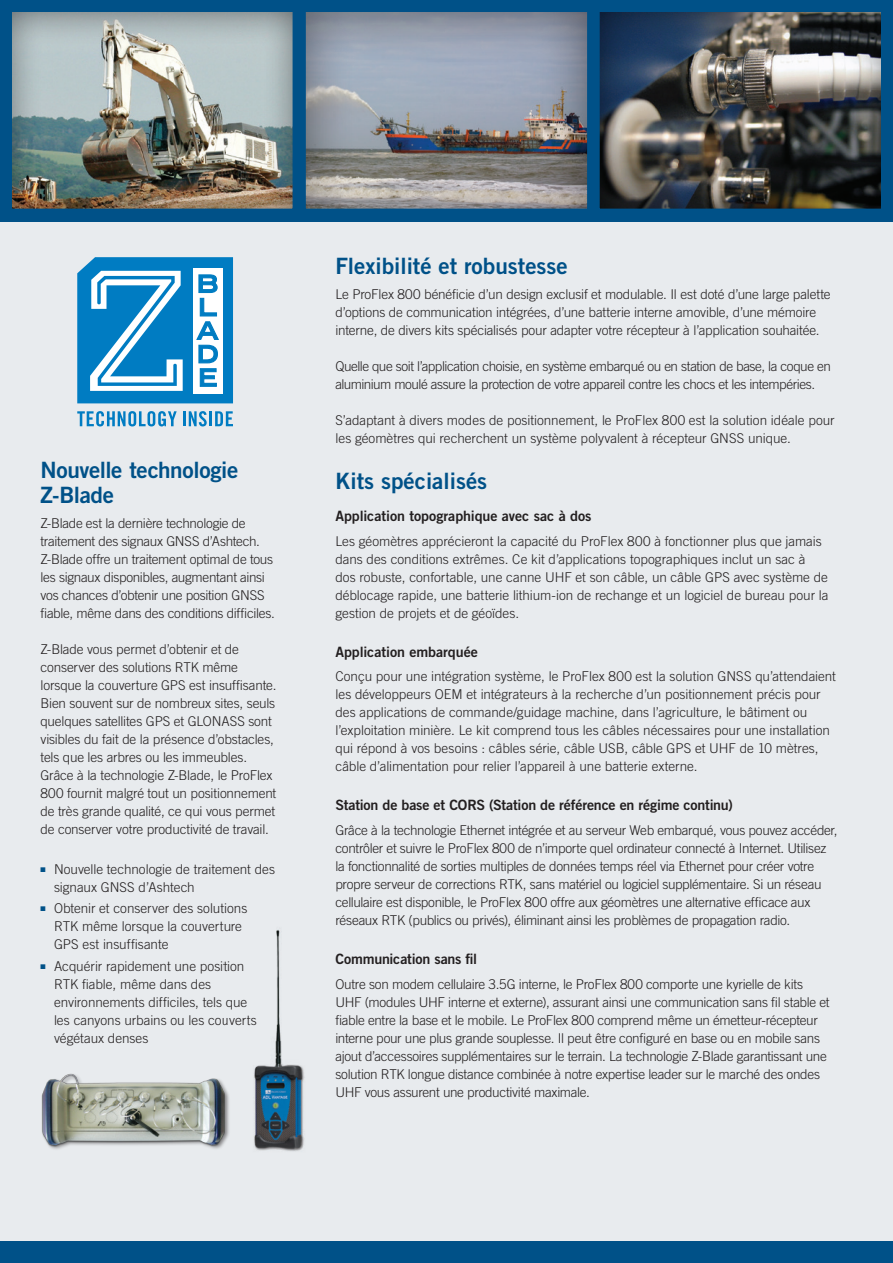
<style>
.page{position:relative;width:893px;height:1263px;background:#fff}
.page>*{position:absolute;margin:0;border:0;box-sizing:border-box;transform-origin:0 0}
.Body_Head_1{font:22.5px/25.5px "Trade Gothic LT Std Bd 2";color:#005188}
.Body_Head_1-2{font:14.25px "Trade Gothic LT Std Bd 2";letter-spacing:-.01em;color:#231f20}
.Body_Text{font:300 13.5px/18px "Trade Gothic LT Std";letter-spacing:-.015em;color:#231f20}
.s1{color:#005188}
</style>
<div class="page">
<div style="left:0;top:214px;width:893px;height:1049px;background:#e8ebee"></div>
<div style="left:0;top:1241px;width:893px;height:22px;background:#005188"></div>
<div style="left:299px;top:6px;width:296px;height:212px;background:#231f20;opacity:.7"></div>
<div style="left:593px;top:6px;width:296px;height:212px;background:#231f20;opacity:.7"></div>
<img style="left:0;top:0;width:311px;height:222px">
<div style="left:294px;top:0;width:305px;height:221px;border:12px solid #005188"></div>
<div style="left:588px;top:0;width:305px;height:221px;border:12px solid #005188"></div>
<svg style="left:77px;top:411px;width:100px;height:15px"></svg>
<hr style="left:183px;top:411px;width:3px;height:15px;background:#007cc2">
<svg style="left:189px;top:411px;width:18px;height:15px"></svg>
<hr style="left:209px;top:411px;width:3px;height:15px;background:#007cc2">
<svg style="left:215px;top:411px;width:18px;height:15px"></svg>
<svg style="left:77px;top:257px;width:156px;height:146px;background:#4ca3d4"></svg>
<img style="left:41px;top:1073px;width:183px;height:76px">
<img style="left:224px;top:929px;width:81px;height:222px">
<p class="Body_Head_1" style="left:40px;top:457px;width:199px">Nouvelle technologie<br>Z-Blade</p>
<p class="Body_Text" style="left:40px;top:514px;width:236px">Z-Blade est la dernière technologie de traitement des signaux GNSS d’Ashtech.<br>Z-Blade offre un traitement optimal de tous les signaux disponibles, augmentant ainsi vos chances d’obtenir une position GNSS fiable, même dans des conditions difficiles.</p>
<p class="Body_Text" style="left:40px;top:640px;width:237px">Z-Blade vous permet d’obtenir et de conserver des solutions RTK même lorsque la couverture GPS est insuffisante.<br>Bien souvent sur de nombreux sites, seuls quelques satellites GPS et GLONASS sont visibles du fait de la présence d’obstacles, tels que les arbres ou les immeubles.<br>Grâce à la technologie Z-Blade, le ProFlex 800 fournit malgré tout un positionnement de très grande qualité, ce qui vous permet de conserver votre productivité de travail.</p>
<p class="Body_Text" style="left:54px;top:860px;width:223px;text-indent:-14px"><span class="s1">■</span> Nouvelle technologie de traitement des signaux GNSS d’Ashtech</p>
<p class="Body_Text" style="left:54px;top:899px;width:195px;text-indent:-14px"><span class="s1">■</span> Obtenir et conserver des solutions<br>RTK même lorsque la couverture<br>GPS est insuffisante</p>
<p class="Body_Text" style="left:54px;top:957px;width:204px;text-indent:-14px"><span class="s1">■</span> Acquérir rapidement une position<br>RTK fiable, même dans des environnements difficiles, tels que les canyons urbains ou les couverts végétaux denses</p>
<p class="Body_Head_1" style="left:335px;top:253px;width:234px">Flexibilité et robustesse</p>
<p class="Body_Text" style="left:335px;top:285px;width:497px">Le ProFlex 800 bénéficie d’un design exclusif et modulable. Il est doté d’une large palette d’options de communication intégrées, d’une batterie interne amovible, d’une mémoire interne, de divers kits spécialisés pour adapter votre récepteur à l’application souhaitée.</p>
<p class="Body_Text" style="left:335px;top:357px;width:497px">Quelle que soit l’application choisie, en système embarqué ou en station de base, la coque en aluminium moulé assure la protection de votre appareil contre les chocs et les intempéries.</p>
<p class="Body_Text" style="left:335px;top:411px;width:501px">S’adaptant à divers modes de positionnement, le ProFlex 800 est la solution idéale pour les géomètres qui recherchent un système polyvalent à récepteur GNSS unique.</p>
<p class="Body_Head_1" style="left:335px;top:467px;width:153px">Kits spécialisés</p>
<p class="Body_Head_1-2" style="left:335px;top:507px;width:258px">Application topographique avec sac à dos</p>
<p class="Body_Text" style="left:335px;top:532px;width:495px">Les géomètres apprécieront la capacité du ProFlex 800 à fonctionner plus que jamais dans des conditions extrêmes. Ce kit d’applications topographiques inclut un sac à dos robuste, confortable, une canne UHF et son câble, un câble GPS avec système de déblocage rapide, une batterie lithium-ion de rechange et un logiciel de bureau pour la gestion de projets et de géoïdes.</p>
<p class="Body_Head_1-2" style="left:335px;top:643px;width:144px">Application embarquée</p>
<p class="Body_Text" style="left:335px;top:667px;width:502px">Conçu pour une intégration système, le ProFlex 800 est la solution GNSS qu’attendaient les développeurs OEM et intégrateurs à la recherche d’un positionnement précis pour des applications de commande/guidage machine, dans l’agriculture, le bâtiment ou l’exploitation minière. Le kit comprend tous les câbles nécessaires pour une installation qui répond à vos besoins : câbles série, câble USB, câble GPS et UHF de 10 mètres, câble d’alimentation pour relier l’appareil à une batterie externe.</p>
<p class="Body_Head_1-2" style="left:335px;top:796px;width:399px">Station de base et CORS (Station de référence en régime continu)</p>
<p class="Body_Text" style="left:335px;top:821px;width:504px">Grâce à la technologie Ethernet intégrée et au serveur Web embarqué, vous pouvez accéder, contrôler et suivre le ProFlex 800 de n’importe quel ordinateur connecté à Internet. Utilisez la fonctionnalité de sorties multiples de données temps réel via Ethernet pour créer votre propre serveur de corrections RTK, sans matériel ou logiciel supplémentaire. Si un réseau cellulaire est disponible, le ProFlex 800 offre aux géomètres une alternative efficace aux réseaux RTK (publics ou privés), éliminant ainsi les problèmes de propagation radio.</p>
<p class="Body_Head_1-2" style="left:335px;top:950px;width:143px">Communication sans fil</p>
<p class="Body_Text" style="left:335px;top:975px;width:496px">Outre son modem cellulaire 3.5G interne, le ProFlex 800 comporte une kyrielle de kits UHF (modules UHF interne et externe), assurant ainsi une communication sans fil stable et fiable entre la base et le mobile. Le ProFlex 800 comprend même un émetteur-récepteur interne pour une plus grande souplesse. Il peut être configuré en base ou en mobile sans ajout d’accessoires supplémentaires sur le terrain. La technologie Z-Blade garantissant une solution RTK longue distance combinée à notre expertise leader sur le marché des ondes UHF vous assurent une productivité maximale.</p>
</div>
